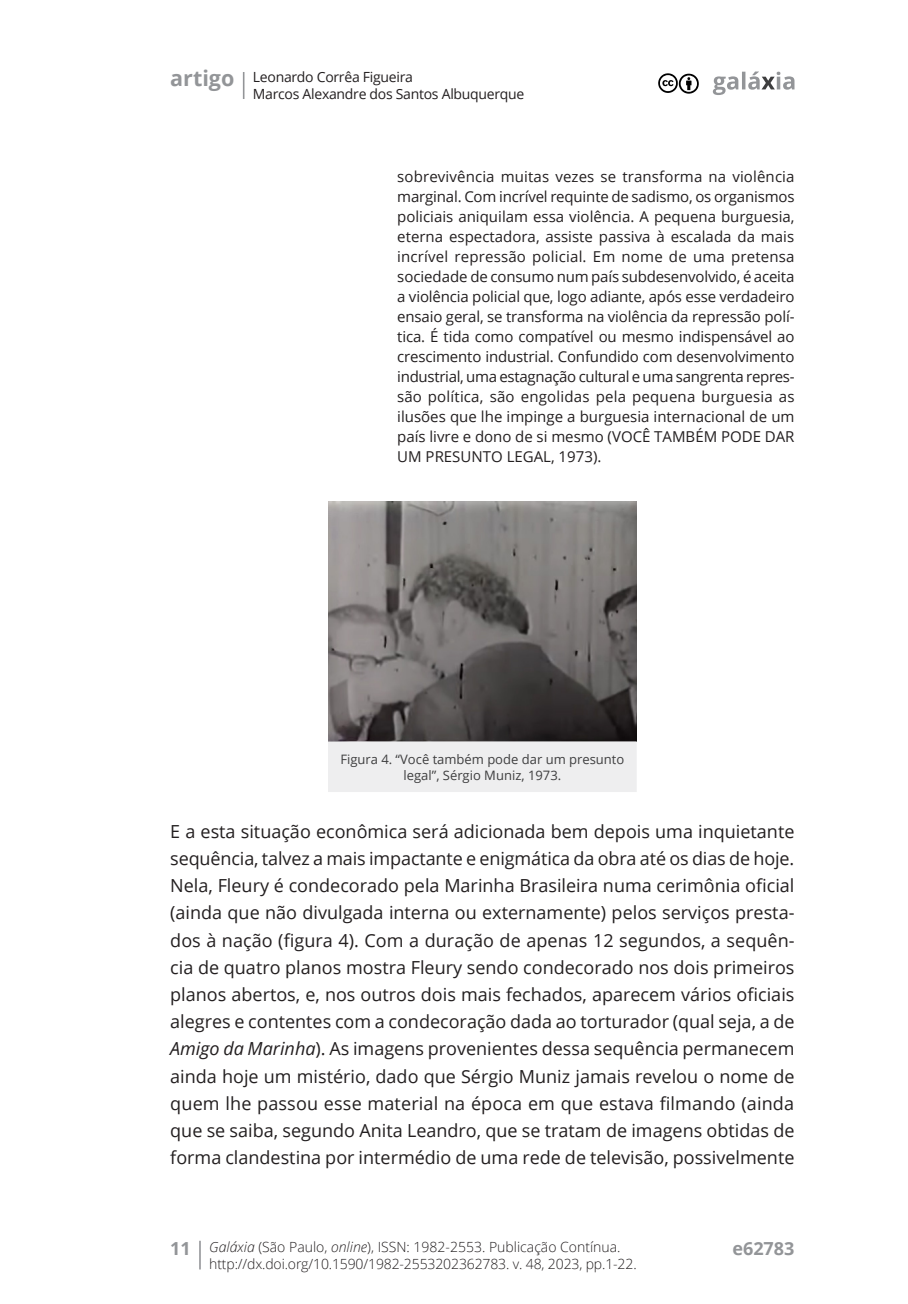
<style>
.page{position:relative;width:908px;height:1304px;background:#fff}
.page>*{position:absolute;margin:0;border:0;box-sizing:border-box;transform-origin:0 0}
.t1{font:700 21.6px "Open Sans";color:#939598}
.Mancha_de_texto{font:18px/27.2px "Open Sans";color:#231f20;text-align:justify}
.t2{font:700 18px "Open Sans";color:#939598}
.Citação_recuo{font:15px/20px "Open Sans";color:#231f20;text-align:justify}
.t3{font:300 14px "Open Sans";letter-spacing:-.01em;color:#231f20}
.t4{font:14px/17px "Open Sans";letter-spacing:-.02em;color:#231f20}
._0_enviado_RECEBIDO{font:13px/16px "Open Sans";color:#3e3e3f;text-align:center}
.s1{font-style:italic}
.s2{font-weight:700;font-size:18px;color:#939598}
</style>
<div class="page">
<svg style="left:712px;top:72px;width:82px;height:23px"></svg>
<svg style="left:658px;top:73px;width:41px;height:21px"></svg>
<hr style="left:199px;top:1241px;width:2px;height:28px;background:#939598">
<svg style="left:243px;top:72px;width:1px;height:27px"></svg>
<img style="left:328px;top:502px;width:308px;height:239px">
<div style="left:328px;top:742px;width:308px;height:50px;background:#eeeeef"></div>
<div style="left:328px;top:741px;width:308px;height:51px;border:1px solid #eeeeef"></div>
<p class="t1" style="left:170px;top:63px;width:66px">artigo</p>
<p class="t4" style="left:253px;top:68px;width:273px">Leonardo Corrêa Figueira<br>Marcos Alexandre dos Santos Albuquerque</p>
<p class="Citação_recuo" style="left:397px;top:166px;width:399px">sobrevivência muitas vezes se transforma na violência marginal. Com incrível requinte de sadismo, os organismos policiais aniquilam essa violência. A pequena burguesia, eterna espectadora, assiste passiva à escalada da mais incrível repressão policial. Em nome de uma pretensa sociedade de consumo num país subdesenvolvido, é aceita a violência policial que, logo adiante, após esse verdadeiro ensaio geral, se transforma na violência da repressão polí&shy;tica. É tida como compatível ou mesmo indispensável ao crescimento industrial. Confundido com desenvolvimento industrial, uma estagnação cultural e uma sangrenta repres&shy;são política, são engolidas pela pequena burguesia as ilusões que lhe impinge a burguesia internacional de um país livre e dono de si mesmo (VOCÊ TAMBÉM PODE DAR UM PRESUNTO LEGAL, 1973).</p>
<p class="_0_enviado_RECEBIDO" style="left:340px;top:751px;width:285px">Figura 4. “Você também pode dar um presunto legal”, Sérgio Muniz, 1973.</p>
<p class="Mancha_de_texto" style="left:170px;top:817px;width:625px">E a esta situação econômica será adicionada bem depois uma inquietante sequência, talvez a mais impactante e enigmática da obra até os dias de hoje.<br>Nela, Fleury é condecorado pela Marinha Brasileira numa cerimônia oficial (ainda que não divulgada interna ou externamente) pelos serviços presta&shy;dos à nação (figura 4). Com a duração de apenas 12 segundos, a sequên&shy;cia de quatro planos mostra Fleury sendo condecorado nos dois primeiros planos abertos, e, nos outros dois mais fechados, aparecem vários oficiais alegres e contentes com a condecoração dada ao torturador (qual seja, a de <span class="s1">Amigo da Marinha</span>). As imagens provenientes dessa sequência permanecem ainda hoje um mistério, dado que Sérgio Muniz jamais revelou o nome de quem lhe passou esse material na época em que estava filmando (ainda que se saiba, segundo Anita Leandro, que se tratam de imagens obtidas de forma clandestina por intermédio de uma rede de televisão, possivelmente</p>
<p class="t3" style="left:170px;top:1237px;width:451px"><span class="s2">11</span> <span class="s1">Galáxia</span> (São Paulo, <span class="s1">online</span>), ISSN: 1982-2553. Publicação Contínua.</p>
<p class="t2" style="left:732px;top:1236px;width:64px">e62783</p>
<p class="t3" style="left:209px;top:1254px;width:428px">http://dx.doi.org/10.1590/1982-2553202362783. v. 48, 2023, pp.1-22.</p>
</div>
